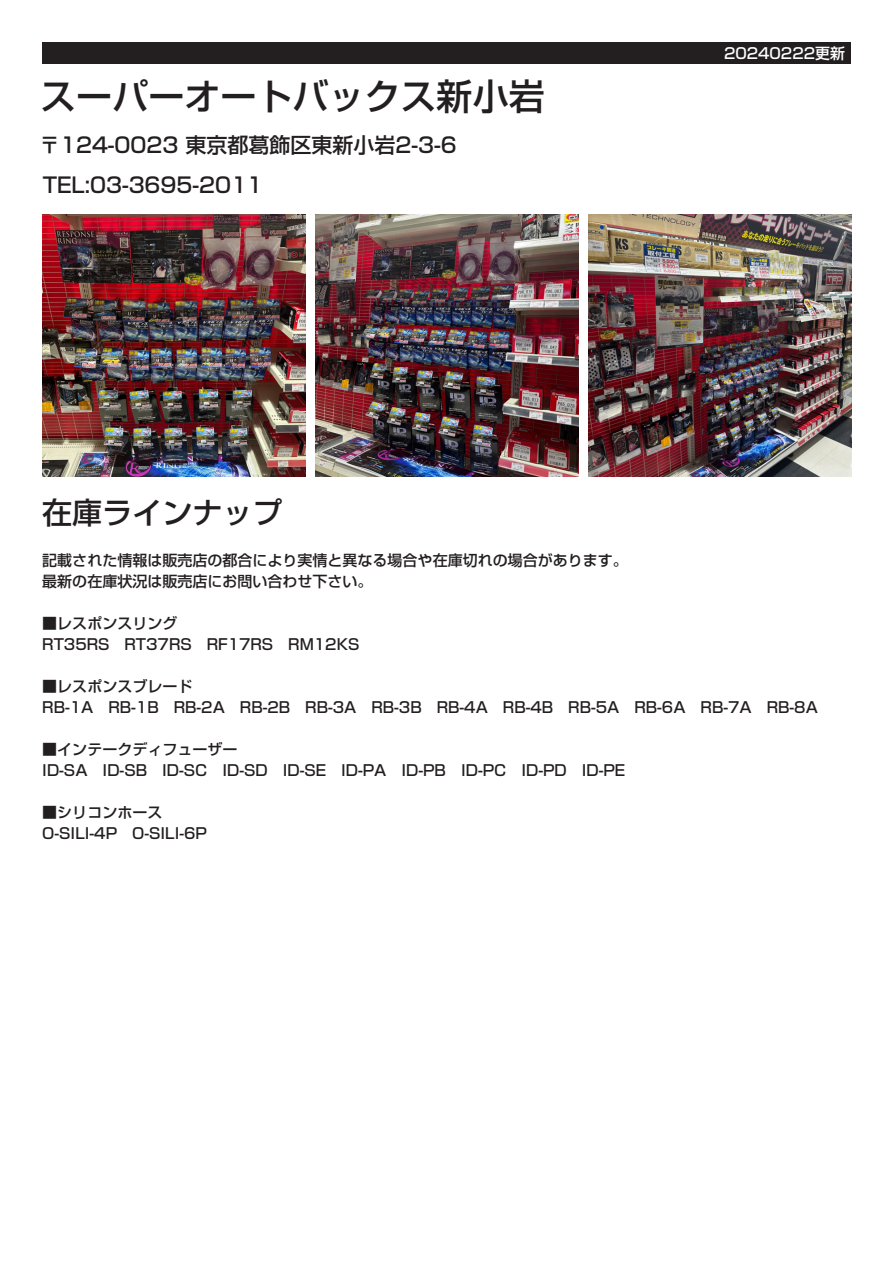
<style>
.page{position:relative;width:894px;height:1263px;background:#fff}
.page>*{position:absolute;margin:0;border:0;box-sizing:border-box;transform-origin:0 0}
.t1{font:500 36px "Shin Go Pro";color:#231f20}
.t2{font:500 30px "Shin Go Pro";color:#231f20}
.t3{font:500 21px/39.9px "Shin Go Pro";color:#231f20}
.t4{font:500 15px/21px "Shin Go Pro";color:#231f20}
.t5{font:500 15px "Shin Go Pro";color:#fff}
</style>
<div class="page">
<div style="left:43px;top:43px;width:807px;height:21px;background:#231f20"></div>
<img style="left:43px;top:214px;width:262px;height:263px">
<img style="left:315px;top:214px;width:263px;height:263px">
<img style="left:588px;top:214px;width:262px;height:263px">
<h1 class="t1" style="left:40px;top:79px;width:506px">スーパーオートバックス新小岩</h1>
<h3 class="t3" style="left:39px;top:125px;width:419px">〒124-0023 東京都葛飾区東新小岩2-3-6<br>TEL:03-3695-2011</h3>
<p class="t5" style="left:723px;top:46px;width:123px">20240222更新</p>
<h2 class="t2" style="left:42px;top:498px;width:241px">在庫ラインナップ</h2>
<p class="t4" style="left:42px;top:550px;width:587px">記載された情報は販売店の都合により実情と異なる場合や在庫切れの場合があります。最新の在庫状況は販売店にお問い合わせ下さい。</p>
<p class="t4" style="left:42px;top:613px;width:318px">■レスポンスリング<br>RT35RS RT37RS RF17RS RM12KS</p>
<p class="t4" style="left:42px;top:676px;width:776px">■レスポンスブレード<br>RB-1A RB-1B RB-2A RB-2B RB-3A RB-3B RB-4A RB-4B RB-5A RB-6A RB-7A RB-8A</p>
<p class="t4" style="left:42px;top:739px;width:584px">■インテークディフューザー<br>ID-SA ID-SB ID-SC ID-SD ID-SE ID-PA ID-PB ID-PC ID-PD ID-PE</p>
<p class="t4" style="left:42px;top:802px;width:166px">■シリコンホース<br>O-SILI-4P O-SILI-6P</p>
</div>
